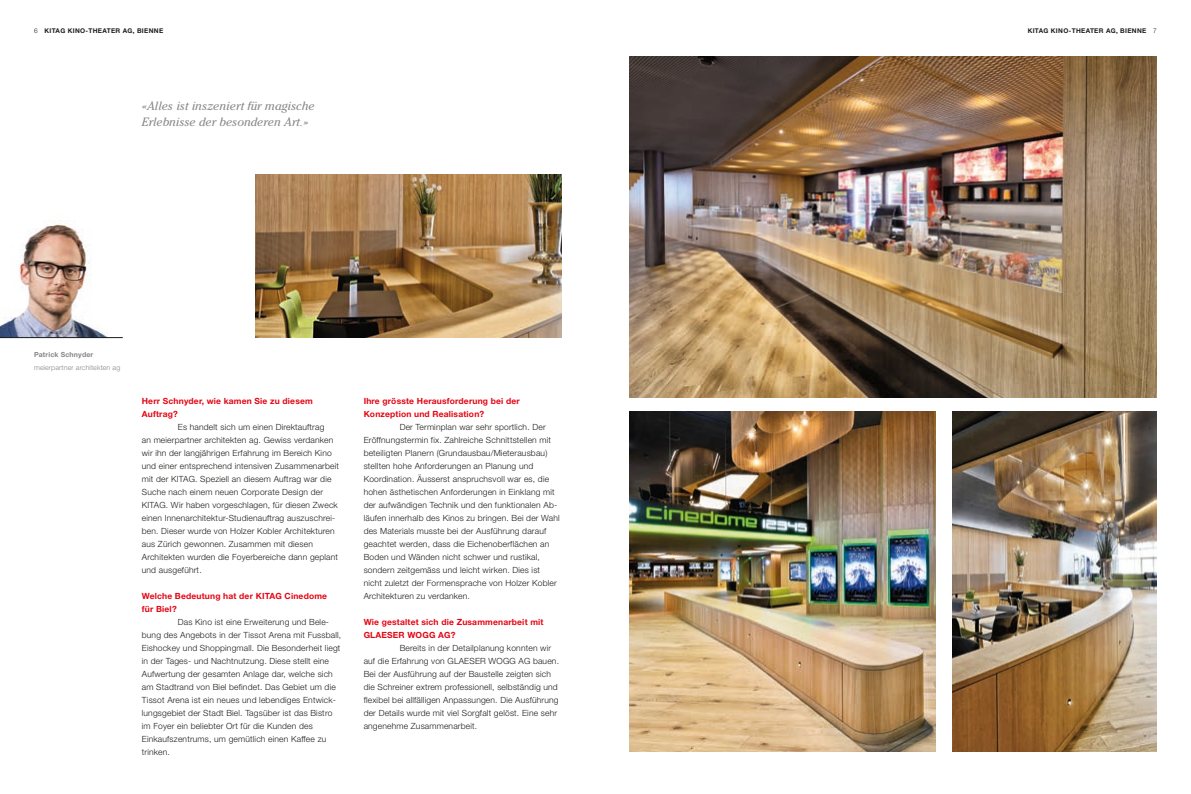
<style>
.page{position:relative;width:1191px;height:794px;background:#fff}
.page>*{position:absolute;margin:0;border:0;box-sizing:border-box;transform-origin:0 0}
.t1{font:italic 12px/16px "Cheltenham Std";color:#878787}
.t2{font:300 8.5px/13px "Helvetica Neue";letter-spacing:.02em;color:#1d1d1b}
.t3{font:700 8.5px/13px "Helvetica Neue";letter-spacing:.02em;color:#e30614}
.t4{font:300 7px "Helvetica Neue";letter-spacing:.02em;color:#878787}
.t5{font:700 7px "Helvetica Neue";letter-spacing:.02em;color:#878787}
.t6{font:700 6.5px "Helvetica Neue";letter-spacing:.05em;color:#1d1d1b}
.s1{font-weight:300}
</style>
<div class="page">
<img style="left:629px;top:57px;width:528px;height:340px">
<img style="left:629px;top:412px;width:306px;height:339px">
<img style="left:952px;top:412px;width:205px;height:339px">
<img style="left:0;top:223px;width:108px;height:114px">
<img style="left:255px;top:175px;width:306px;height:162px">
<hr style="left:0;top:337px;width:122px;height:1px;background:#1d1d1b">
<p class="t6" style="left:34px;top:27px;width:131px"><span class="s1">6</span> KITAG KINO-THEATER AG, BIENNE</p>
<p class="t6" style="left:1027px;top:27px;width:131px">KITAG KINO-THEATER AG, BIENNE <span class="s1">7</span></p>
<h1 class="t1" style="left:142px;top:98px;width:174px">«Alles ist inszeniert für magische<br>Erlebnisse der besonderen Art.»</h1>
<p class="t5" style="left:34px;top:350px;width:61px">Patrick Schnyder</p>
<p class="t4" style="left:34px;top:363px;width:88px">meierpartner architekten ag</p>
<p class="t3" style="left:142px;top:394px;width:172px">Herr Schnyder, wie kamen Sie zu diesem<br>Auftrag?</p>
<p class="t2" style="left:142px;top:420px;width:199px;text-indent:36px">Es handelt sich um einen Direktauftrag<br>an meierpartner architekten ag. Gewiss verdanken wir ihn der langjährigen Erfahrung im Bereich Kino und einer entsprechend intensiven Zusammenarbeit mit der KITAG. Speziell an diesem Auftrag war die Suche nach einem neuen Corporate Design der KITAG. Wir haben vorgeschlagen, für diesen Zweck einen Innenarchitektur-Studienauftrag auszuschrei&shy;ben. Dieser wurde von Holzer Kobler Architekturen aus Zürich gewonnen. Zusammen mit diesen Architekten wurden die Foyerbereiche dann geplant und ausgeführt.</p>
<p class="t3" style="left:142px;top:589px;width:187px">Welche Bedeutung hat der KITAG Cinedome für Biel?</p>
<p class="t2" style="left:142px;top:615px;width:201px;text-indent:36px">Das Kino ist eine Erweiterung und Bele&shy;bung des Angebots in der Tissot Arena mit Fussball, Eishockey und Shoppingmall. Die Besonderheit liegt in der Tages- und Nachtnutzung. Diese stellt eine Aufwertung der gesamten Anlage dar, welche sich am Stadtrand von Biel befindet. Das Gebiet um die Tissot Arena ist ein neues und lebendiges Entwick&shy;lungsgebiet der Stadt Biel. Tagsüber ist das Bistro im Foyer ein beliebter Ort für die Kunden des Einkaufszentrums, um gemütlich einen Kaffee zu trinken.</p>
<p class="t3" style="left:364px;top:394px;width:158px">Ihre grösste Herausforderung bei der<br>Konzeption und Realisation?</p>
<p class="t2" style="left:364px;top:420px;width:198px;text-indent:36px">Der Terminplan war sehr sportlich. Der Eröffnungstermin fix. Zahlreiche Schnittstellen mit beteiligten Planern (Grundausbau/Mieterausbau) stellten hohe Anforderungen an Planung und Koordination. Äusserst anspruchsvoll war es, die hohen ästhetischen Anforderungen in Einklang mit der aufwändigen Technik und den funktionalen Ab&shy;läufen innerhalb des Kinos zu bringen. Bei der Wahl des Materials musste bei der Ausführung darauf geachtet werden, dass die Eichenoberflächen an Boden und Wänden nicht schwer und rustikal, sondern zeitgemäss und leicht wirken. Dies ist nicht zuletzt der Formensprache von Holzer Kobler Architekturen zu verdanken.</p>
<p class="t3" style="left:364px;top:615px;width:181px">Wie gestaltet sich die Zusammenarbeit mit<br>GLAESER WOGG AG?</p>
<p class="t2" style="left:364px;top:641px;width:197px;text-indent:36px">Bereits in der Detailplanung konnten wir auf die Erfahrung von GLAESER WOGG AG bauen.<br>Bei der Ausführung auf der Baustelle zeigten sich die Schreiner extrem professionell, selbständig und flexibel bei allfälligen Anpassungen. Die Ausführung der Details wurde mit viel Sorgfalt gelöst. Eine sehr angenehme Zusammenarbeit.</p>
</div>
